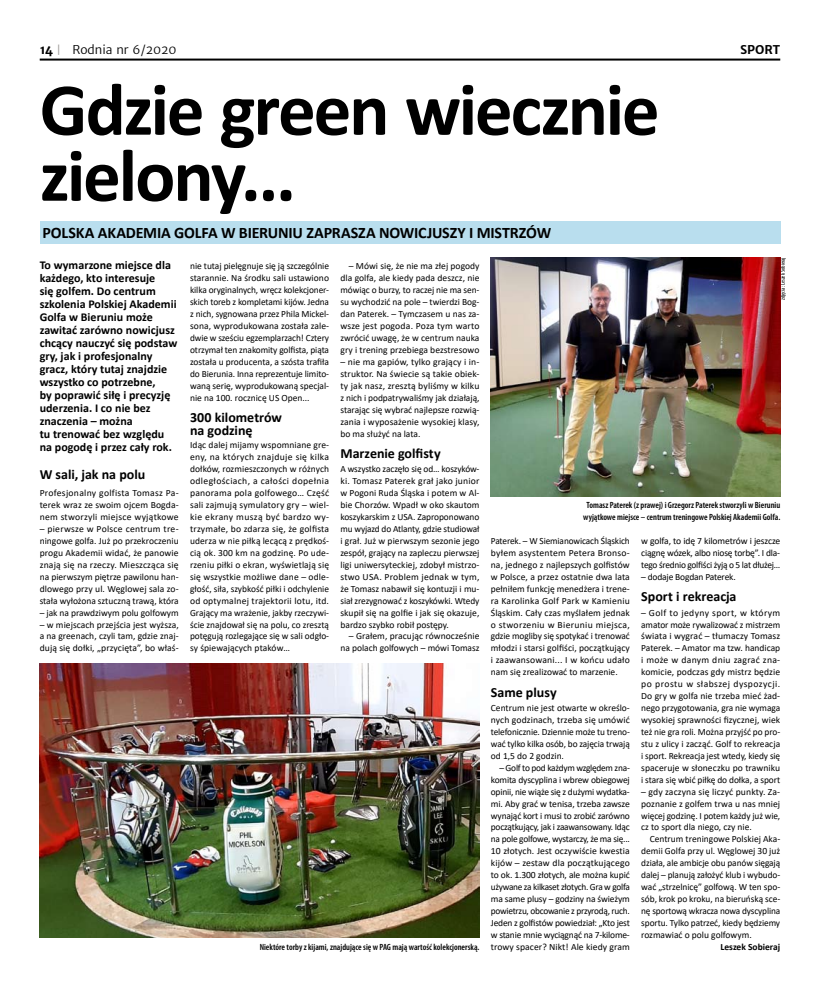
<style>
.page{position:relative;width:820px;height:993px;background:#fff}
.page>*{position:absolute;margin:0;border:0;box-sizing:border-box;transform-origin:0 0}
.t1{font:700 75px/66px "Calibri";color:#000}
.t2{font:700 16px "Calibri";letter-spacing:-.01em;color:#000}
.t3{font:700 14px/13px "Calibri";color:#000}
.t4{font:700 12px/13px "Calibri";color:#000}
.t5{font:12px "Merriweather Sans";color:#000}
.t6{font:700 12px "Merriweather Sans";color:#000}
.t7{font:9.5px/11.9px "Calibri";color:#000;text-align:justify}
.t8{font:9.5px "Calibri";letter-spacing:-.02em;color:#000}
.t9{font:700 9.5px "Calibri";color:#000}
.t10{font:600 condensed 9px/11.9px "Myriad Pro";color:#000;text-align:center}
.t11{font:condensed 6px "Myriad Pro";color:#000}
.s1{font-weight:700}
.s2{font-family:"DIN Pro";color:#999694}
</style>
<div class="page">
<hr style="left:40px;top:59px;width:740px;height:2px;background:#000">
<div style="left:40px;top:221px;width:740px;height:23px;background:#b9deee"></div>
<img style="left:40px;top:663px;width:439px;height:274px">
<img style="left:490px;top:257px;width:290px;height:239px">
<p class="t5" style="left:40px;top:43px;width:138px"><span class="s1">14</span> <span class="s2">|</span> Rodnia nr 6/2020</p>
<p class="t6" style="left:739px;top:43px;width:42px">SPORT</p>
<h1 class="t1" style="left:40px;top:76px;width:621px">Gdzie green wiecznie zielony...</h1>
<h2 class="t2" style="left:43px;top:221px;width:507px">Polska Akademia Golfa w Bieruniu zaprasza nowicjuszy i mistrzów</h2>
<p class="t4" style="left:40px;top:258px;width:139px">To wymarzone miejsce dla każdego, kto interesuje<br>się golfem. Do centrum szkolenia Polskiej Akademii<br>Golfa w Bieruniu może zawitać zarówno nowicjusz chcący nauczyć się podstaw gry, jak i profesjonalny gracz, który tutaj znajdzie wszystko co potrzebne,<br>by poprawić siłę i precyzję uderzenia. I co nie bez znaczenia – można<br>tu trenować bez względu na pogodę i przez cały rok.</p>
<h3 class="t3" style="left:40px;top:467px;width:107px">W sali, jak na polu</h3>
<p class="t7" style="left:40px;top:486px;width:140px">Profesjonalny golfista Tomasz Pa&shy;terek wraz ze swoim ojcem Bogda&shy;nem stworzyli miejsce wyjątkowe</p>
<p class="t7" style="left:40px;top:522px;width:140px">– pierwsze w Polsce centrum tre&shy;ningowe golfa. Już po przekroczeniu progu Akademii widać, że panowie znają się na rzeczy. Mieszcząca się na pierwszym piętrze pawilonu han&shy;dlowego przy ul. Węglowej sala zo&shy;stała wyłożona sztuczną trawą, która</p>
<p class="t7" style="left:40px;top:606px;width:140px">– jak na prawdziwym polu golfowym</p>
<p class="t7" style="left:40px;top:618px;width:140px">– w miejscach przejścia jest wyższa, a na greenach, czyli tam, gdzie znaj&shy;dują się dołki, „przycięta”, bo właś-</p>
<p class="t11" style="left:778px;top:300px;width:44px;rotate:-90deg">zdjęcia: Leszek Sobieraj</p>
<p class="t7" style="left:190px;top:260px;width:140px">nie tutaj pielęgnuje się ją szczególnie starannie. Na środku sali ustawiono kilka oryginalnych, wręcz kolekcjoner&shy;skich toreb z kompletami kijów. Jedna z nich, sygnowana przez Phila Mickel&shy;sona, wyprodukowana została zale&shy;dwie w sześciu egzemplarzach! Cztery otrzymał ten znakomity golfista, piąta została u producenta, a szósta trafiła do Bierunia. Inna reprezentuje limito&shy;waną serię, wyprodukowaną specjal&shy;nie na 100. rocznicę US Open...</p>
<h3 class="t3" style="left:190px;top:410px;width:93px">300 kilometrów na godzinę</h3>
<p class="t7" style="left:190px;top:439px;width:140px">Idąc dalej mijamy wspomniane gre&shy;eny, na których znajduje się kilka dołków, rozmieszczonych w różnych odległościach, a całości dopełnia panorama pola golfowego… Część sali zajmują symulatory gry – wiel&shy;kie ekrany muszą być bardzo wy&shy;trzymałe, bo zdarza się, że golfista uderza w nie piłką lecącą z prędkoś&shy;cią ok. 300 km na godzinę. Po ude&shy;rzeniu piłki o ekran, wyświetlają się się wszystkie możliwe dane – odle&shy;głość, siła, szybkość piłki i odchylenie od optymalnej trajektorii lotu, itd.<br>Grający ma wrażenie, jakby rzeczywi&shy;ście znajdował się na polu, co zresztą potęgują rozlegające się w sali odgło&shy;sy śpiewających ptaków…</p>
<p class="t7" style="left:340px;top:260px;width:140px;text-indent:9px">– Mówi się, że nie ma złej pogody dla golfa, ale kiedy pada deszcz, nie mówiąc o burzy, to raczej nie ma sen&shy;su wychodzić na pole – twierdzi Bog&shy;dan Paterek. – Tymczasem u nas za&shy;wsze jest pogoda. Poza tym warto zwrócić uwagę, że w centrum nauka gry i trening przebiega bezstresowo</p>
<p class="t7" style="left:340px;top:355px;width:140px">– nie ma gapiów, tylko grający i in&shy;struktor. Na świecie są takie obiek&shy;ty jak nasz, zresztą byliśmy w kilku z nich i podpatrywaliśmy jak działają, starając się wybrać najlepsze rozwią&shy;zania i wyposażenie wysokiej klasy, bo ma służyć na lata.</p>
<h3 class="t3" style="left:340px;top:446px;width:102px">Marzenie golfisty</h3>
<p class="t7" style="left:340px;top:463px;width:140px">A wszystko zaczęło się od… koszyków&shy;ki. Tomasz Paterek grał jako junior w Pogoni Ruda Śląska i potem w Al&shy;bie Chorzów. Wpadł w oko skautom koszykarskim z USA. Zaproponowano mu wyjazd do Atlanty, gdzie studiował i grał. Już w pierwszym sezonie jego zespół, grający na zapleczu pierwszej ligi uniwersyteckiej, zdobył mistrzo&shy;stwo USA. Problem jednak w tym, że Tomasz nabawił się kontuzji i mu&shy;siał zrezygnować z koszykówki. Wtedy skupił się na golfie i jak się okazuje, bardzo szybko robił postępy.</p>
<p class="t7" style="left:340px;top:630px;width:140px;text-align:right">– Grałem, pracując równocześnie na polach golfowych – mówi Tomasz</p>
<p class="t10" style="left:583px;top:499px;width:198px">Tomasz Paterek (z prawej) i Grzegorz Paterek stworzyli w Bieruniu wyjątkowe miejsce – centrum treningowe Polskiej Akademii Golfa.</p>
<p class="t7" style="left:490px;top:534px;width:140px">Paterek. – W Siemianowicach Śląskich byłem asystentem Petera Bronso&shy;na, jednego z najlepszych golfistów w Polsce, a przez ostatnie dwa lata pełniłem funkcję menedżera i trene&shy;ra Karolinka Golf Park w Kamieniu Śląskim. Cały czas myślałem jednak o stworzeniu w Bieruniu miejsca, gdzie mogliby się spotykać i trenować młodzi i starsi golfiści, początkujący i zaawansowani... I w końcu udało nam się zrealizować to marzenie.</p>
<h3 class="t3" style="left:490px;top:685px;width:67px">Same plusy</h3>
<p class="t7" style="left:490px;top:701px;width:140px">Centrum nie jest otwarte w określo&shy;nych godzinach, trzeba się umówić telefonicznie. Dziennie może tu treno&shy;wać tylko kilka osób, bo zajęcia trwają od 1,5 do 2 godzin.</p>
<p class="t7" style="left:490px;top:761px;width:140px;text-indent:9px">– Golf to pod każdym względem zna&shy;komita dyscyplina i wbrew obiegowej opinii, nie wiąże się z dużymi wydatka&shy;mi. Aby grać w tenisa, trzeba zawsze wynająć kort i musi to zrobić zarówno początkujący, jak i zaawansowany. Idąc na pole golfowe, wystarczy, że ma się...<br>10 złotych. Jest oczywiście kwestia kijów – zestaw dla początkującego to ok. 1.300 złotych, ale można kupić używane za kilkaset złotych. Gra w golfa ma same plusy – godziny na świeżym powietrzu, obcowanie z przyrodą, ruch.<br>Jeden z golfistów powiedział: „Kto jest w stanie mnie wyciągnąć na 7-kilome&shy;trowy spacer? Nikt! Ale kiedy gram</p>
<p class="t7" style="left:641px;top:534px;width:140px">w golfa, to idę 7 kilometrów i jeszcze ciągnę wózek, albo niosę torbę”. I dla&shy;tego średnio golfiści żyją o 5 lat dłużej…</p>
<p class="t8" style="left:641px;top:570px;width:96px">– dodaje Bogdan Paterek.</p>
<h3 class="t3" style="left:641px;top:589px;width:97px">Sport i rekreacja</h3>
<p class="t7" style="left:641px;top:606px;width:140px">– Golf to jedyny sport, w którym amator może rywalizować z mistrzem świata i wygrać – tłumaczy Tomasz Paterek. – Amator ma tzw. handicap i może w danym dniu zagrać zna&shy;komicie, podczas gdy mistrz będzie po prostu w słabszej dyspozycji.<br>Do gry w golfa nie trzeba mieć żad&shy;nego przygotowania, gra nie wymaga wysokiej sprawności fizycznej, wiek też nie gra roli. Można przyjść po pro&shy;stu z ulicy i zacząć. Golf to rekreacja i sport. Rekreacja jest wtedy, kiedy się spaceruje w słoneczku po trawniku i stara się wbić piłkę do dołka, a sport</p>
<p class="t7" style="left:641px;top:785px;width:140px">– gdy zaczyna się liczyć punkty. Za&shy;poznanie z golfem trwa u nas mniej więcej godzinę. I potem każdy już wie, cz to sport dla niego, czy nie.</p>
<p class="t7" style="left:641px;top:832px;width:140px;text-indent:9px">Centrum treningowe Polskiej Aka&shy;demii Golfa przy ul. Węglowej 30 już działa, ale ambicje obu panów sięgają dalej – planują założyć klub i wybudo&shy;wać „strzelnicę” golfową. W ten spo&shy;sób, krok po kroku, na bieruńską sce&shy;nę sportową wkracza nowa dyscyplina sportu. Tylko patrzeć, kiedy będziemy rozmawiać o polu golfowym.</p>
<p class="t9" style="left:720px;top:939px;width:61px">Leszek Sobieraj</p>
<p class="t10" style="left:259px;top:940px;width:221px">Niektóre torby z kijami, znajdujące się w PAG mają wartość kolekcjonerską.</p>
</div>
